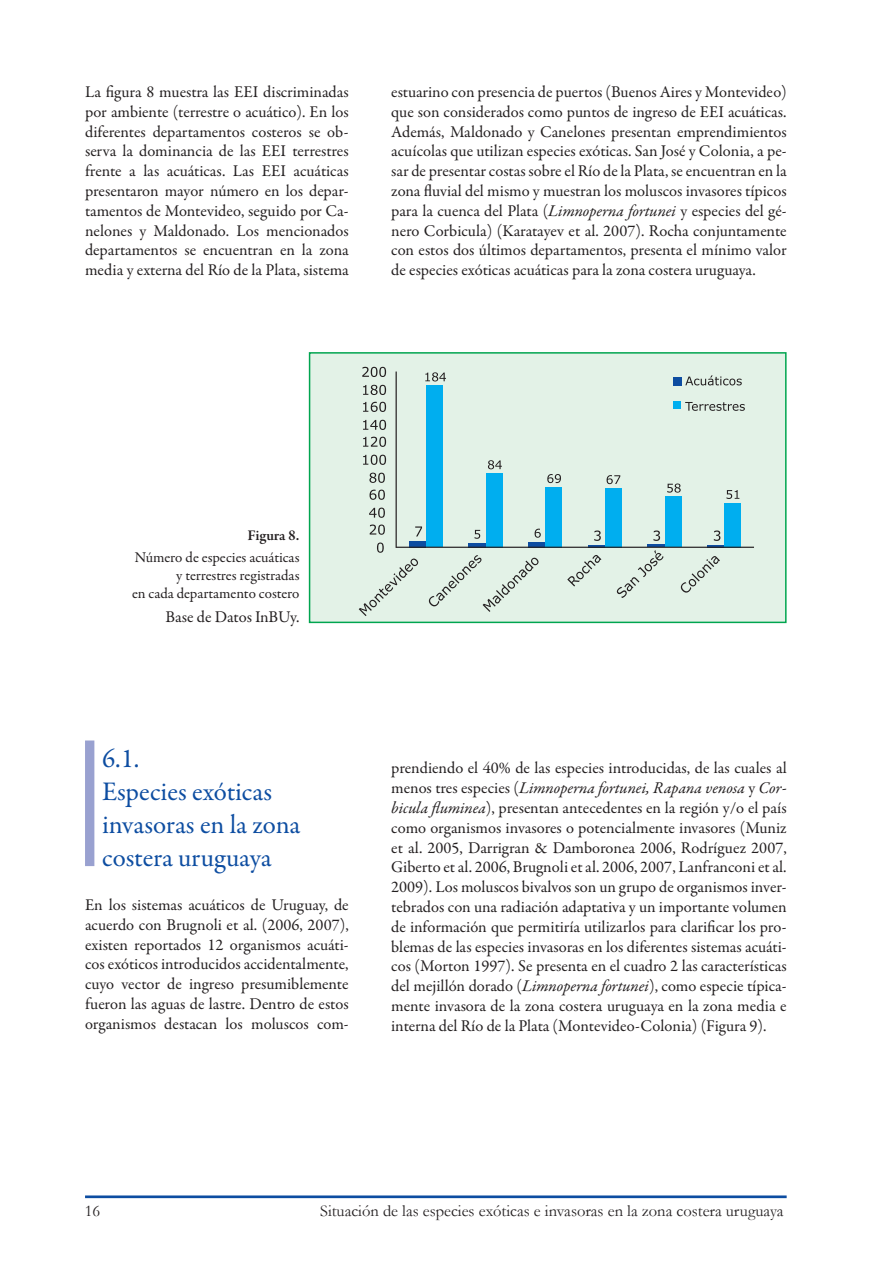
<style>
.page{position:relative;width:893px;height:1263px;background:#fff}
.page>*{position:absolute;margin:0;border:0;box-sizing:border-box;transform-origin:0 0}
.t1{font:27px/33px "Garamond Premr Pro";letter-spacing:-.005em;color:#0d4da1}
.t2{font:16.5px/19.8px "Garamond Premr Pro";letter-spacing:-.005em;color:#231f20;text-align:justify}
.t3{font:16.5px "Garamond";color:#231f20}
.t4{font:15px/18px "Garamond Premr Pro";letter-spacing:-.005em;color:#231f20;text-align:right}
.t5{font:600 15px "Garamond Premr Pro";letter-spacing:-.005em;color:#231f20}
.s1{font-style:italic}
</style>
<div class="page">
<hr style="left:85px;top:1195px;width:702px;height:3px;background:#0d4da1">
<div style="left:85px;top:740px;width:9px;height:126px;background:#99a1d0"></div>
<div style="left:310px;top:353px;width:476px;height:269px;background:#e3f2e7"></div>
<div style="left:309px;top:352px;width:478px;height:271px;border:2px solid #00a54f"></div>
<div style="left:426px;top:385px;width:17px;height:162px;background:#00aeef"></div>
<div style="left:486px;top:473px;width:17px;height:74px;background:#00aeef"></div>
<div style="left:545px;top:487px;width:17px;height:60px;background:#00aeef"></div>
<div style="left:605px;top:488px;width:17px;height:59px;background:#00aeef"></div>
<div style="left:665px;top:496px;width:17px;height:51px;background:#00aeef"></div>
<div style="left:724px;top:503px;width:17px;height:44px;background:#00aeef"></div>
<hr style="left:396px;top:371px;width:1px;height:177px;background:#231f20">
<svg style="left:415px;top:526px;width:7px;height:10px"></svg>
<svg style="left:475px;top:530px;width:5px;height:9px"></svg>
<svg style="left:535px;top:529px;width:6px;height:9px"></svg>
<svg style="left:425px;top:372px;width:21px;height:9px"></svg>
<svg style="left:488px;top:460px;width:14px;height:9px"></svg>
<svg style="left:547px;top:474px;width:14px;height:9px"></svg>
<svg style="left:607px;top:475px;width:13px;height:9px"></svg>
<svg style="left:667px;top:483px;width:14px;height:10px"></svg>
<svg style="left:726px;top:490px;width:13px;height:9px"></svg>
<svg style="left:370px;top:524px;width:15px;height:11px"></svg>
<svg style="left:369px;top:508px;width:16px;height:10px"></svg>
<svg style="left:370px;top:490px;width:15px;height:10px"></svg>
<svg style="left:369px;top:473px;width:16px;height:10px"></svg>
<svg style="left:363px;top:455px;width:23px;height:10px"></svg>
<svg style="left:363px;top:437px;width:23px;height:10px"></svg>
<svg style="left:363px;top:420px;width:23px;height:10px"></svg>
<svg style="left:363px;top:402px;width:23px;height:10px"></svg>
<svg style="left:363px;top:385px;width:23px;height:10px"></svg>
<svg style="left:362px;top:367px;width:24px;height:10px"></svg>
<svg style="left:359px;top:542px;width:59px;height:74px"></svg>
<svg style="left:429px;top:555px;width:110px;height:57px"></svg>
<svg style="left:567px;top:555px;width:34px;height:31px"></svg>
<svg style="left:681px;top:556px;width:39px;height:37px"></svg>
<div style="left:409px;top:541px;width:17px;height:6px;background:#0d4da1"></div>
<svg style="left:468px;top:543px;width:18px;height:4px"></svg>
<div style="left:528px;top:542px;width:17px;height:5px;background:#0d4da1"></div>
<svg style="left:588px;top:530px;width:17px;height:17px"></svg>
<svg style="left:617px;top:530px;width:48px;height:68px"></svg>
<svg style="left:707px;top:530px;width:17px;height:17px"></svg>
<div style="left:673px;top:377px;width:9px;height:8px;background:#0d4da1"></div>
<svg style="left:685px;top:375px;width:57px;height:10px"></svg>
<div style="left:673px;top:402px;width:7px;height:7px;background:#00aeef"></div>
<svg style="left:685px;top:402px;width:60px;height:9px"></svg>
<hr style="left:396px;top:547px;width:358px;height:1px;background:#231f20">
<p class="t2" style="left:85px;top:82px;width:265px">La figura 8 muestra las EEI discriminadas por ambiente (terrestre o acuático). En los diferentes departamentos costeros se ob&shy;serva la dominancia de las EEI terrestres frente a las acuáticas. Las EEI acuáticas presentaron mayor número en los depar&shy;tamentos de Montevideo, seguido por Ca&shy;nelones y Maldonado. Los mencionados departamentos se encuentran en la zona media y externa del Río de la Plata, sistema</p>
<p class="t2" style="left:391px;top:82px;width:397px">estuarino con presencia de puertos (Buenos Aires y Montevideo) que son considerados como puntos de ingreso de EEI acuáticas.<br>Además, Maldonado y Canelones presentan emprendimientos acuícolas que utilizan especies exóticas. San José y Colonia, a pe&shy;sar de presentar costas sobre el Río de la Plata, se encuentran en la zona fluvial del mismo y muestran los moluscos invasores típicos para la cuenca del Plata (<span class="s1">Limnoperna fortunei</span> y especies del gé&shy;nero Corbicula) (Karatayev et al. 2007). Rocha conjuntamente con estos dos últimos departamentos, presenta el mínimo valor de especies exóticas acuáticas para la zona costera uruguaya.</p>
<p class="t5" style="left:247px;top:526px;width:54px">Figura 8.</p>
<p class="t4" style="left:132px;top:549px;width:169px">Número de especies acuáticas y terrestres registradas<br>en cada departamento costero</p>
<p class="t2" style="left:165px;top:607px;width:136px">Base de Datos InBUy.</p>
<h1 class="t1" style="left:102px;top:743px;width:200px">6.1.<br>Especies exóticas invasoras en la zona costera uruguaya</h1>
<p class="t2" style="left:85px;top:895px;width:265px">En los sistemas acuáticos de Uruguay, de acuerdo con Brugnoli et al. (2006, 2007), existen reportados 12 organismos acuáti&shy;cos exóticos introducidos accidentalmente, cuyo vector de ingreso presumiblemente fueron las aguas de lastre. Dentro de estos organismos destacan los moluscos com-</p>
<p class="t2" style="left:391px;top:759px;width:397px">prendiendo el 40% de las especies introducidas, de las cuales al menos tres especies (<span class="s1">Limnoperna fortunei, Rapana venosa</span> y <span class="s1">Cor&shy;bicula fluminea</span>), presentan antecedentes en la región y/o el país como organismos invasores o potencialmente invasores (Muniz et al. 2005, Darrigran &amp; Damboronea 2006, Rodríguez 2007, Giberto et al. 2006, Brugnoli et al. 2006, 2007, Lanfranconi et al.<br>2009). Los moluscos bivalvos son un grupo de organismos inver&shy;tebrados con una radiación adaptativa y un importante volumen de información que permitiría utilizarlos para clarificar los pro&shy;blemas de las especies invasoras en los diferentes sistemas acuáti&shy;cos (Morton 1997). Se presenta en el cuadro 2 las características del mejillón dorado (<span class="s1">Limnoperna fortunei</span>), como especie típica&shy;mente invasora de la zona costera uruguaya en la zona media e interna del Río de la Plata (Montevideo-Colonia) (Figura 9).</p>
<p class="t3" style="left:85px;top:1200px;width:17px">16</p>
<p class="t3" style="left:320px;top:1200px;width:465px">Situación de las especies exóticas e invasoras en la zona costera uruguaya</p>
</div>
